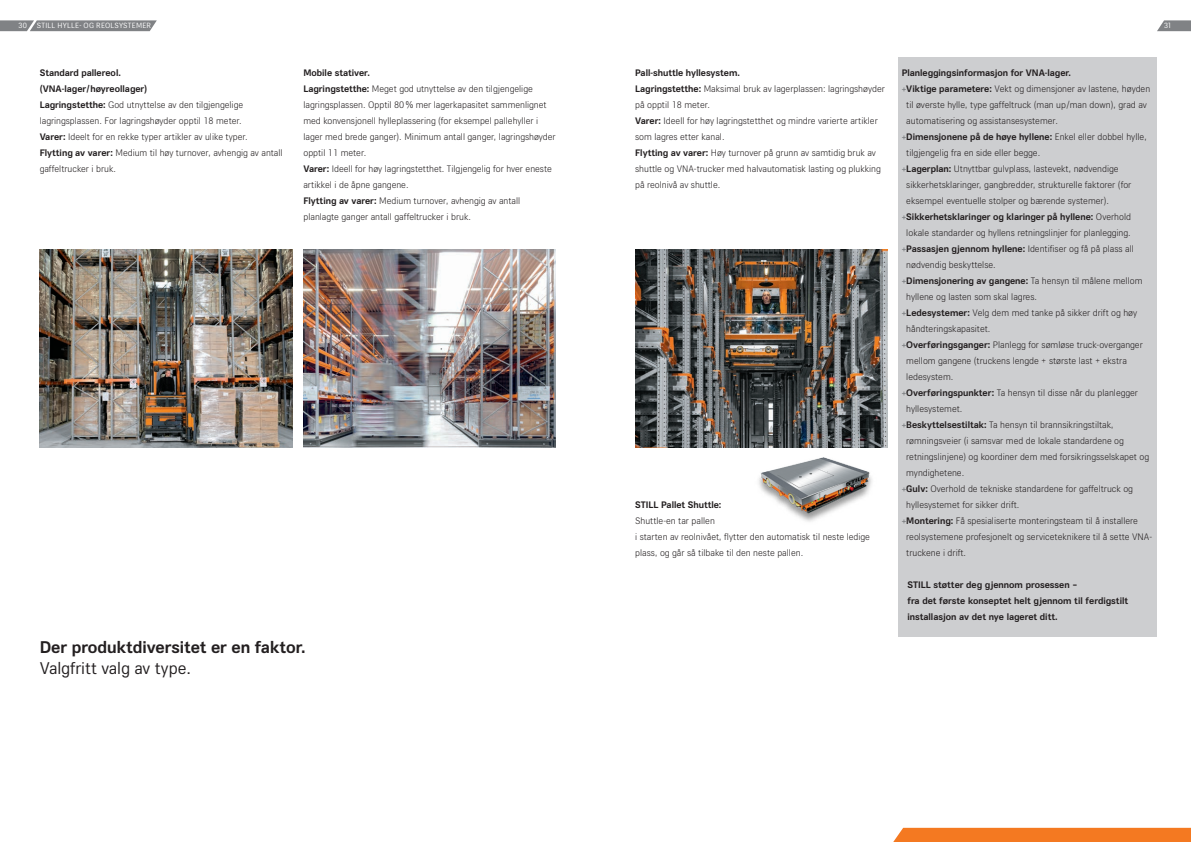
<style>
.page{position:relative;width:1191px;height:842px;background:#fff}
.page>*{position:absolute;margin:0;border:0;box-sizing:border-box;transform-origin:0 0}
.t1{font:700 18px "STILL Type";color:#231f20}
.t2{font:18px "STILL Type";letter-spacing:-.005em;color:#231f20}
.t3{font:300 10px/16px "STILL Type";color:#231f20}
.t4{font:700 10px/16px "STILL Type";color:#231f20}
.t5{font:8px "STILL Type";letter-spacing:.025em;color:#fff}
.s1{font-weight:700}
.s2{font-weight:700;font-size:8px;color:#808285}
.s3{font-size:8px;color:#808285}
.s4{font-weight:300}
</style>
<div class="page">
<img style="left:40px;top:249px;width:252px;height:199px">
<img style="left:303px;top:249px;width:253px;height:199px">
<img style="left:635px;top:249px;width:252px;height:199px">
<svg style="left:1157px;top:20px;width:34px;height:11px"></svg>
<div style="left:893px;top:828px;width:298px;height:14px;background:#f47921"></div>
<img style="left:751px;top:442px;width:128px;height:80px">
<div style="left:899px;top:57px;width:258px;height:579px;background:#cdced0"></div>
<svg style="left:0;top:20px;width:157px;height:11px;background:#898b8e"></svg>
<p class="t5" style="left:19px;top:21px;width:10px">30</p>
<p class="t5" style="left:1164px;top:21px;width:8px">31</p>
<p class="t5" style="left:37px;top:21px;width:116px">STILL HYLLE- OG REOLSYSTEMER</p>
<p class="t3" style="left:40px;top:64px;width:244px"><span class="s1">Standard pallereol.<br>(VNA-lager/høyreollager)<br>Lagringstetthe:</span> God utnyttelse av den tilgjengelige lagringsplassen. For lagringshøyder opptil 18 meter.<br><span class="s1">Varer:</span> Ideelt for en rekke typer artikler av ulike typer.<br><span class="s1">Flytting av varer:</span> Medium til høy turnover, avhengig av antall gaffeltrucker i bruk.</p>
<p class="t3" style="left:303px;top:64px;width:254px"><span class="s1">Mobile stativer.<br>Lagringstetthe:</span> Meget god utnyttelse av den tilgjengelige lagringsplassen. Opptil 80 % mer lagerkapasitet sammenlignet med konvensjonell hylleplassering (for eksempel pallehyller i lager med brede ganger). Minimum antall ganger, lagringshøyder opptil 11 meter.<br><span class="s1">Varer:</span> Ideell for høy lagringstetthet. Tilgjengelig for hver eneste artikkel i de åpne gangene.<br><span class="s1">Flytting av varer:</span> Medium turnover, avhengig av antall planlagte ganger antall gaffeltrucker i bruk.</p>
<p class="t3" style="left:635px;top:64px;width:251px"><span class="s1">Pall-shuttle hyllesystem.<br>Lagringstetthe:</span> Maksimal bruk av lagerplassen: lagringshøyder på opptil 18 meter.<br><span class="s1">Varer:</span> Ideell for høy lagringstetthet og mindre varierte artikler som lagres etter kanal.<br><span class="s1">Flytting av varer:</span> Høy turnover på grunn av samtidig bruk av shuttle og VNA-trucker med halvautomatisk lasting og plukking på reolnivå av shuttle.</p>
<h1 class="t1" style="left:40px;top:635px;width:267px">Der produktdiversitet er en faktor.</h1>
<h1 class="t2" style="left:40px;top:656px;width:153px">Valgfritt valg av type.</h1>
<p class="t4" style="left:635px;top:497px;width:88px">STILL Pallet Shuttle:</p>
<p class="t3" style="left:635px;top:512px;width:236px">Shuttle-en tar pallen<br>i starten av reolnivået, flytter den automatisk til neste ledige plass, og går så tilbake til den neste pallen.</p>
<p class="t4" style="left:901px;top:65px;width:171px">Planleggingsinformasjon for VNA-lager.</p>
<p class="t3" style="left:901px;top:80px;width:250px"><span class="s2">+</span><span class="s1">Viktige parametere:</span> Vekt og dimensjoner av lastene, høyden</p>
<p class="t3" style="left:906px;top:96px;width:242px">til øverste hylle, type gaffeltruck (man up/man down), grad av</p>
<p class="t3" style="left:906px;top:112px;width:153px">automatisering og assistansesystemer.</p>
<p class="t4" style="left:901px;top:129px;width:247px"><span class="s3">+</span>Dimensjonene på de høye hyllene: <span class="s4">Enkel eller dobbel hylle,</span></p>
<p class="t3" style="left:906px;top:144px;width:135px">tilgjengelig fra en side eller begge.</p>
<p class="t3" style="left:901px;top:160px;width:218px"><span class="s2">+</span><span class="s1">Lagerplan:</span> Utnyttbar gulvplass, lastevekt, nødvendige</p>
<p class="t3" style="left:906px;top:176px;width:227px">sikkerhetsklaringer, gangbredder, strukturelle faktorer (for</p>
<p class="t3" style="left:906px;top:192px;width:204px">eksempel eventuelle stolper og bærende systemer).</p>
<p class="t4" style="left:901px;top:209px;width:231px"><span class="s3">+</span>Sikkerhetsklaringer og klaringer på hyllene: <span class="s4">Overhold</span></p>
<p class="t3" style="left:906px;top:224px;width:226px">lokale standarder og hyllens retningslinjer for planlegging.</p>
<p class="t3" style="left:901px;top:240px;width:234px"><span class="s2">+</span><span class="s1">Passasjen gjennom hyllene:</span> Identifiser og få på plass all</p>
<p class="t3" style="left:906px;top:256px;width:91px">nødvendig beskyttelse.</p>
<p class="t4" style="left:901px;top:273px;width:242px"><span class="s3">+</span>Dimensjonering av gangene: <span class="s4">Ta hensyn til målene mellom</span></p>
<p class="t3" style="left:906px;top:288px;width:132px">hyllene og lasten som skal lagres.</p>
<p class="t3" style="left:901px;top:304px;width:237px"><span class="s2">+</span><span class="s1">Ledesystemer:</span> Velg dem med tanke på sikker drift og høy</p>
<p class="t3" style="left:906px;top:320px;width:86px">håndteringskapasitet.</p>
<p class="t3" style="left:901px;top:336px;width:243px"><span class="s2">+</span><span class="s1">Overføringsganger:</span> Planlegg for sømløse truck-overganger</p>
<p class="t3" style="left:906px;top:352px;width:222px">mellom gangene (truckens lengde + største last + ekstra</p>
<p class="t3" style="left:906px;top:368px;width:49px">ledesystem.</p>
<p class="t3" style="left:901px;top:384px;width:238px"><span class="s2">+</span><span class="s1">Overføringspunkter:</span> Ta hensyn til disse når du planlegger</p>
<p class="t3" style="left:906px;top:400px;width:58px">hyllesystemet.</p>
<p class="t3" style="left:901px;top:416px;width:214px"><span class="s2">+</span><span class="s1">Beskyttelsestiltak:</span> Ta hensyn til brannsikringstiltak,</p>
<p class="t3" style="left:906px;top:432px;width:219px">rømningsveier (i samsvar med de lokale standardene og</p>
<p class="t3" style="left:906px;top:448px;width:244px">retningslinjene) og koordiner dem med forsikringsselskapet og</p>
<p class="t3" style="left:906px;top:464px;width:59px">myndighetene.</p>
<p class="t3" style="left:901px;top:480px;width:233px"><span class="s2">+</span><span class="s1">Gulv:</span> Overhold de tekniske standardene for gaffeltruck og</p>
<p class="t3" style="left:906px;top:496px;width:115px">hyllesystemet for sikker drift.</p>
<p class="t3" style="left:901px;top:512px;width:238px"><span class="s2">+</span><span class="s1">Montering:</span> Få spesialiserte monteringsteam til å installere</p>
<p class="t3" style="left:906px;top:528px;width:247px">reolsystemene profesjonelt og serviceteknikere til å sette VNA-</p>
<p class="t3" style="left:906px;top:544px;width:61px">truckene i drift.</p>
<p class="t4" style="left:907px;top:577px;width:222px">STILL støtter deg gjennom prosessen –<br>fra det første konseptet helt gjennom til ferdigstilt installasjon av det nye lageret ditt.</p>
</div>
